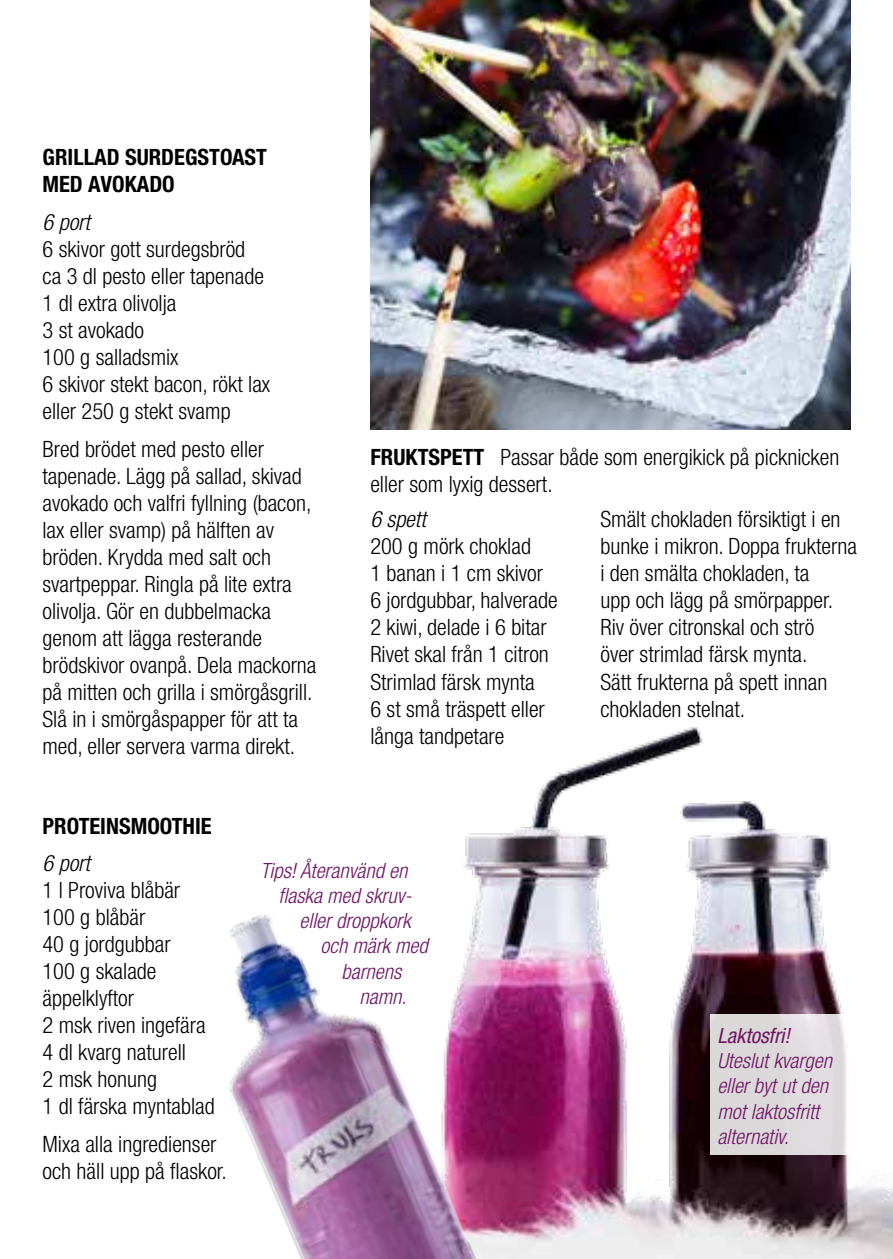
<style>
.page{position:relative;width:893px;height:1259px;background:#fff}
.page>*{position:absolute;margin:0;border:0;box-sizing:border-box;transform-origin:0 0}
.t1{font:300 condensed 22.5px/27px "Helvetica Neue LT Std";color:#000}
.t2{font:700 condensed 22.5px/27px "Helvetica Neue LT Std";color:#000}
.t3{font:italic 300 condensed 22.5px "Helvetica Neue LT Std";color:#000}
.t4{font:italic 300 condensed 21px/25.2px "Helvetica Neue LT Std";color:#701364}
.t5{font:italic condensed 21px "Helvetica Neue LT Std";color:#701364}
.s1{font-weight:700}
</style>
<div class="page">
<img style="left:671px;top:727px;width:222px;height:532px">
<img style="left:229px;top:734px;width:442px;height:525px">
<img style="left:370px;top:0;width:480px;height:429px">
<svg style="left:710px;top:1014px;width:160px;height:140px;fill:#dcd8d9"></svg>
<p class="t2" style="left:43px;top:144px;width:226px">GRILLAD SURDEGSTOAST<br>MED AVOKADO</p>
<p class="t3" style="left:43px;top:209px;width:49px">6 port</p>
<p class="t1" style="left:43px;top:235px;width:229px">6 skivor gott surdegsbröd<br>ca 3 dl pesto eller tapenade<br>1 dl extra olivolja<br>3 st avokado<br>100 g salladsmix<br>6 skivor stekt bacon, rökt lax eller 250 g stekt svamp</p>
<p class="t1" style="left:43px;top:435px;width:276px">Bred brödet med pesto eller tapenade. Lägg på sallad, skivad avokado och valfri fyllning (bacon, lax eller svamp) på hälften av bröden. Krydda med salt och svartpeppar. Ringla på lite extra olivolja. Gör en dubbelmacka genom att lägga resterande brödskivor ovanpå. Dela mackorna på mitten och grilla i smörgåsgrill.<br>Slå in i smörgåspapper för att ta med, eller servera varma direkt.</p>
<p class="t1" style="left:370px;top:443px;width:470px"><span class="s1">FRUKTSPETT</span> Passar både som energikick på picknicken eller som lyxig dessert.</p>
<p class="t1" style="left:600px;top:506px;width:258px">Smält chokladen försiktigt i en bunke i mikron. Doppa frukterna i den smälta chokladen, ta<br>upp och lägg på smörpapper.<br>Riv över citronskal och strö<br>över strimlad färsk mynta.<br>Sätt frukterna på spett innan chokladen stelnat.</p>
<p class="t3" style="left:370px;top:506px;width:57px">6 spett</p>
<p class="t1" style="left:370px;top:533px;width:189px">200 g mörk choklad<br>1 banan i 1 cm skivor<br>6 jordgubbar, halverade<br>2 kiwi, delade i 6 bitar<br>Rivet skal från 1 citron<br>Strimlad färsk mynta<br>6 st små träspett eller långa tandpetare</p>
<p class="t2" style="left:43px;top:812px;width:171px">PROTEINSMOOTHIE</p>
<p class="t3" style="left:43px;top:850px;width:49px">6 port</p>
<p class="t1" style="left:43px;top:876px;width:174px">1 l Proviva blåbär<br>100 g blåbär<br>40 g jordgubbar<br>100 g skalade äppelklyftor<br>2 msk riven ingefära<br>4 dl kvarg naturell<br>2 msk honung<br>1 dl färska myntablad</p>
<p class="t1" style="left:43px;top:1130px;width:186px">Mixa alla ingredienser och häll upp på flaskor.</p>
<p class="t4" style="left:261px;top:858px;width:148px">Tips! Återanvänd en</p>
<p class="t4" style="left:279px;top:883px;width:135px">flaska med skruv-</p>
<p class="t4" style="left:300px;top:908px;width:113px">eller droppkork</p>
<p class="t4" style="left:321px;top:934px;width:109px">och märk med</p>
<p class="t4" style="left:342px;top:959px;width:61px">barnens</p>
<p class="t4" style="left:360px;top:984px;width:49px">namn.</p>
<p class="t5" style="left:717px;top:1023px;width:74px">Laktosfri!</p>
<p class="t4" style="left:717px;top:1048px;width:116px">Uteslut kvargen eller byt ut den mot laktosfritt alternativ.</p>
</div>
